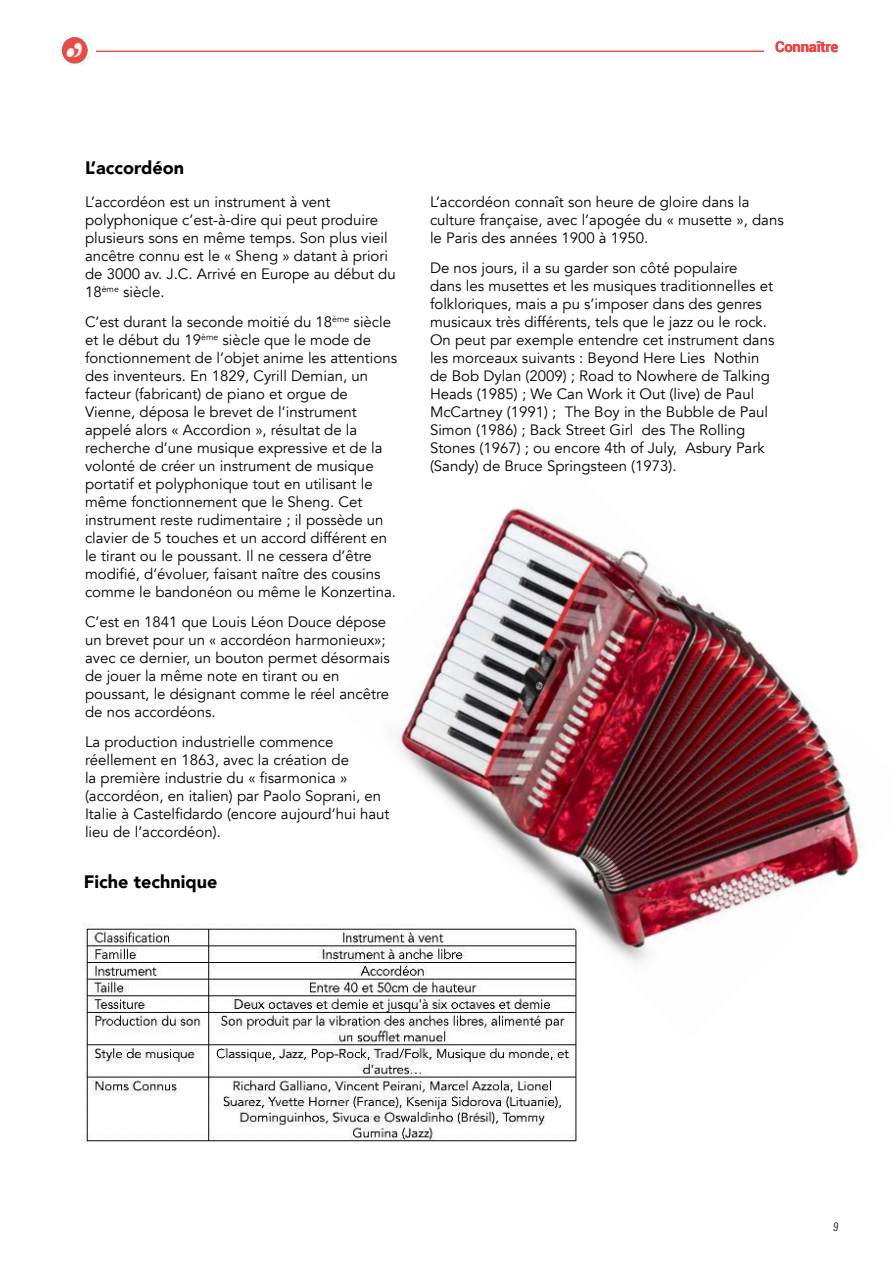
<style>
.page{position:relative;width:893px;height:1263px;background:#fff}
.page>*{position:absolute;margin:0;border:0;box-sizing:border-box;transform-origin:0 0}
.t1{font:900 18px "Avenir";color:#000}
.t2{font:15px/18px "Avenir";color:#000}
.t3{font:700 15px "Roboto";letter-spacing:-.02em;color:#ee4043}
.t4{font:italic 300 10.5px "Oswald";color:#000}
</style>
<div class="page">
<img style="left:61px;top:37px;width:29px;height:28px">
<img style="left:83px;top:923px;width:494px;height:219px">
<img style="left:332px;top:504px;width:530px;height:534px">
<hr style="left:96px;top:51px;width:668px;height:1px;background:#ee4043">
<p class="t3" style="left:775px;top:37px;width:65px">Connaître</p>
<p class="t3" style="left:766px;top:39px;width:73px">Rencontrer</p>
<p class="t1" style="left:85px;top:152px;width:101px">L’accordéon</p>
<p class="t2" style="left:85px;top:193px;width:312px">L’accordéon est un instrument à vent polyphonique c’est-à-dire qui peut produire plusieurs sons en même temps. Son plus vieil ancêtre connu est le « Sheng » datant à priori de 3000 av. J.C. Arrivé en Europe au début du 18<sup>ème</sup> siècle.</p>
<p class="t2" style="left:85px;top:313px;width:314px">C’est durant la seconde moitié du 18<sup>ème</sup> siècle et le début du 19<sup>ème</sup> siècle que le mode de fonctionnement de l’objet anime les attentions des inventeurs. En 1829, Cyrill Demian, un facteur (fabricant) de piano et orgue de Vienne, déposa le brevet de l’instrument appelé alors « Accordion », résultat de la recherche d’une musique expressive et de la volonté de créer un instrument de musique portatif et polyphonique tout en utilisant le même fonctionnement que le Sheng. Cet instrument reste rudimentaire ; il possède un clavier de 5 touches et un accord différent en le tirant ou le poussant. Il ne cessera d’être modifié, d’évoluer, faisant naître des cousins comme le bandonéon ou même le Konzertina.</p>
<p class="t2" style="left:85px;top:613px;width:306px">C’est en 1841 que Louis Léon Douce dépose un brevet pour un « accordéon harmonieux»; avec ce dernier, un bouton permet désormais de jouer la même note en tirant ou en poussant, le désignant comme le réel ancêtre de nos accordéons.</p>
<p class="t2" style="left:85px;top:733px;width:306px">La production industrielle commence réellement en 1863, avec la création de<br>la première industrie du « fisarmonica » (accordéon, en italien) par Paolo Soprani, en Italie à Castelfidardo (encore aujourd’hui haut lieu de l’accordéon).</p>
<p class="t1" style="left:84px;top:866px;width:135px">Fiche technique</p>
<p class="t2" style="left:430px;top:193px;width:355px">L’accordéon connaît son heure de gloire dans la culture française, avec l’apogée du « musette », dans le Paris des années 1900 à 1950.</p>
<p class="t2" style="left:430px;top:259px;width:346px">De nos jours, il a su garder son côté populaire<br>dans les musettes et les musiques traditionnelles et folkloriques, mais a pu s’imposer dans des genres musicaux très différents, tels que le jazz ou le rock.<br>On peut par exemple entendre cet instrument dans les morceaux suivants : Beyond Here Lies Nothin de Bob Dylan (2009) ; Road to Nowhere de Talking Heads (1985) ; We Can Work it Out (live) de Paul McCartney (1991) ; The Boy in the Bubble de Paul Simon (1986) ; Back Street Girl des The Rolling Stones (1967) ; ou encore 4th of July, Asbury Park (Sandy) de Bruce Springsteen (1973).</p>
<p class="t4" style="left:833px;top:1219px;width:7px">9</p>
</div>
